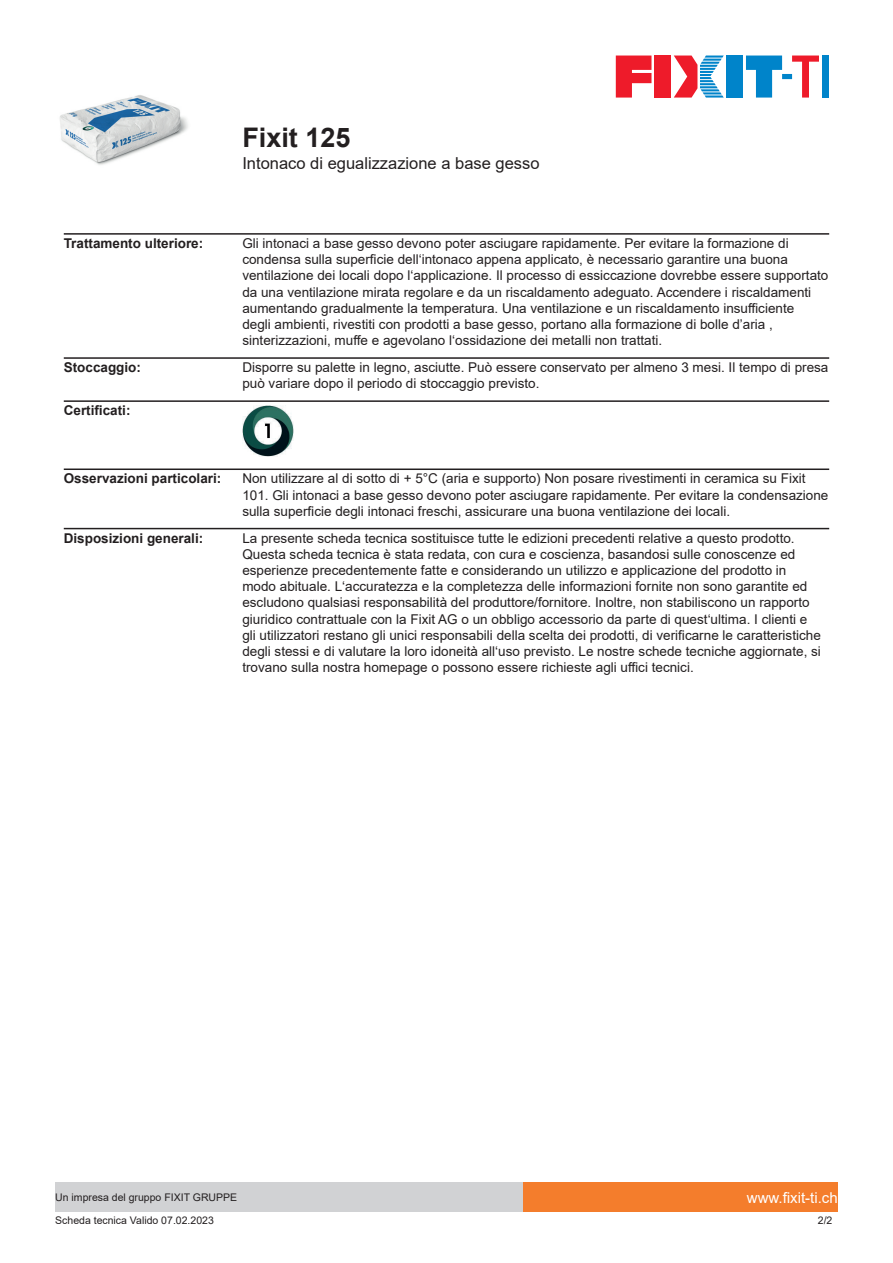
<style>
.page{position:relative;width:893px;height:1263px;background:#fff}
.page>*{position:absolute;margin:0;border:0;box-sizing:border-box;transform-origin:0 0}
.t1{font:700 27px "Arial";color:#231f20}
.t2{font:16.5px "Arial";color:#231f20}
.t3{font:15px "Arial";color:#fff}
.t4{font:13.5px/16.2px "Arial";color:#231f20}
.t5{font:700 13.5px "Arial";color:#231f20}
.t6{font:10.5px "Arial";color:#231f20}
</style>
<div class="page">
<img style="left:60px;top:95px;width:128px;height:70px">
<svg style="left:674px;top:56px;width:50px;height:42px"></svg>
<svg style="left:616px;top:56px;width:35px;height:42px"></svg>
<div style="left:655px;top:56px;width:16px;height:42px;background:#ee1b2a"></div>
<div style="left:726px;top:56px;width:17px;height:42px;background:#0084ca"></div>
<svg style="left:746px;top:56px;width:36px;height:42px"></svg>
<svg style="left:792px;top:56px;width:27px;height:42px"></svg>
<div style="left:822px;top:56px;width:7px;height:42px;background:#0084ca"></div>
<div style="left:782px;top:74px;width:10px;height:5px;background:#0084ca"></div>
<div style="left:523px;top:1182px;width:315px;height:30px;background:#f47d2c"></div>
<div style="left:55px;top:1182px;width:468px;height:30px;background:#d1d2d4"></div>
<hr style="left:64px;top:233px;width:765px;height:2px;background:#231f20">
<hr style="left:64px;top:357px;width:765px;height:2px;background:#231f20">
<hr style="left:64px;top:400px;width:765px;height:2px;background:#231f20">
<img style="left:242px;top:405px;width:51px;height:51px">
<hr style="left:64px;top:468px;width:765px;height:2px;background:#231f20">
<hr style="left:64px;top:528px;width:765px;height:1px;background:#231f20">
<h1 class="t1" style="left:242px;top:119px;width:110px">Fixit 125</h1>
<p class="t2" style="left:242px;top:152px;width:299px">Intonaco di egualizzazione a base gesso</p>
<p class="t5" style="left:64px;top:234px;width:141px">Trattamento ulteriore:</p>
<p class="t4" style="left:242px;top:235px;width:588px">Gli intonaci a base gesso devono poter asciugare rapidamente. Per evitare la formazione di condensa sulla superficie dell‘intonaco appena applicato, è necessario garantire una buona ventilazione dei locali dopo l‘applicazione. Il processo di essiccazione dovrebbe essere supportato da una ventilazione mirata regolare e da un riscaldamento adeguato. Accendere i riscaldamenti aumentando gradualmente la temperatura. Una ventilazione e un riscaldamento insufficiente<br>degli ambienti, rivestiti con prodotti a base gesso, portano alla formazione di bolle d’aria , sinterizzazioni, muffe e agevolano l‘ossidazione dei metalli non trattati.</p>
<p class="t5" style="left:64px;top:358px;width:79px">Stoccaggio:</p>
<p class="t4" style="left:242px;top:359px;width:588px">Disporre su palette in legno, asciutte. Può essere conservato per almeno 3 mesi. Il tempo di presa può variare dopo il periodo di stoccaggio previsto.</p>
<p class="t5" style="left:64px;top:401px;width:68px">Certificati:</p>
<p class="t5" style="left:64px;top:469px;width:159px">Osservazioni particolari:</p>
<p class="t4" style="left:242px;top:470px;width:588px">Non utilizzare al di sotto di + 5°C (aria e supporto) Non posare rivestimenti in ceramica su Fixit<br>101. Gli intonaci a base gesso devono poter asciugare rapidamente. Per evitare la condensazione sulla superficie degli intonaci freschi, assicurare una buona ventilazione dei locali.</p>
<p class="t5" style="left:64px;top:528px;width:141px">Disposizioni generali:</p>
<p class="t4" style="left:242px;top:530px;width:580px">La presente scheda tecnica sostituisce tutte le edizioni precedenti relative a questo prodotto.<br>Questa scheda tecnica è stata redata, con cura e coscienza, basandosi sulle conoscenze ed esperienze precedentemente fatte e considerando un utilizzo e applicazione del prodotto in modo abituale. L‘accuratezza e la completezza delle informazioni fornite non sono garantite ed escludono qualsiasi responsabilità del produttore/fornitore. Inoltre, non stabiliscono un rapporto giuridico contrattuale con la Fixit AG o un obbligo accessorio da parte di quest‘ultima. I clienti e gli utilizzatori restano gli unici responsabili della scelta dei prodotti, di verificarne le caratteristiche degli stessi e di valutare la loro idoneità all‘uso previsto. Le nostre schede tecniche aggiornate, si trovano sulla nostra homepage o possono essere richieste agli uffici tecnici.</p>
<p class="t6" style="left:55px;top:1190px;width:183px">Un impresa del gruppo FIXIT GRUPPE</p>
<p class="t3" style="left:747px;top:1187px;width:92px">www.fixit-ti.ch</p>
<p class="t6" style="left:55px;top:1213px;width:160px">Scheda tecnica Valido 07.02.2023</p>
<p class="t6" style="left:818px;top:1213px;width:16px">2/2</p>
</div>
